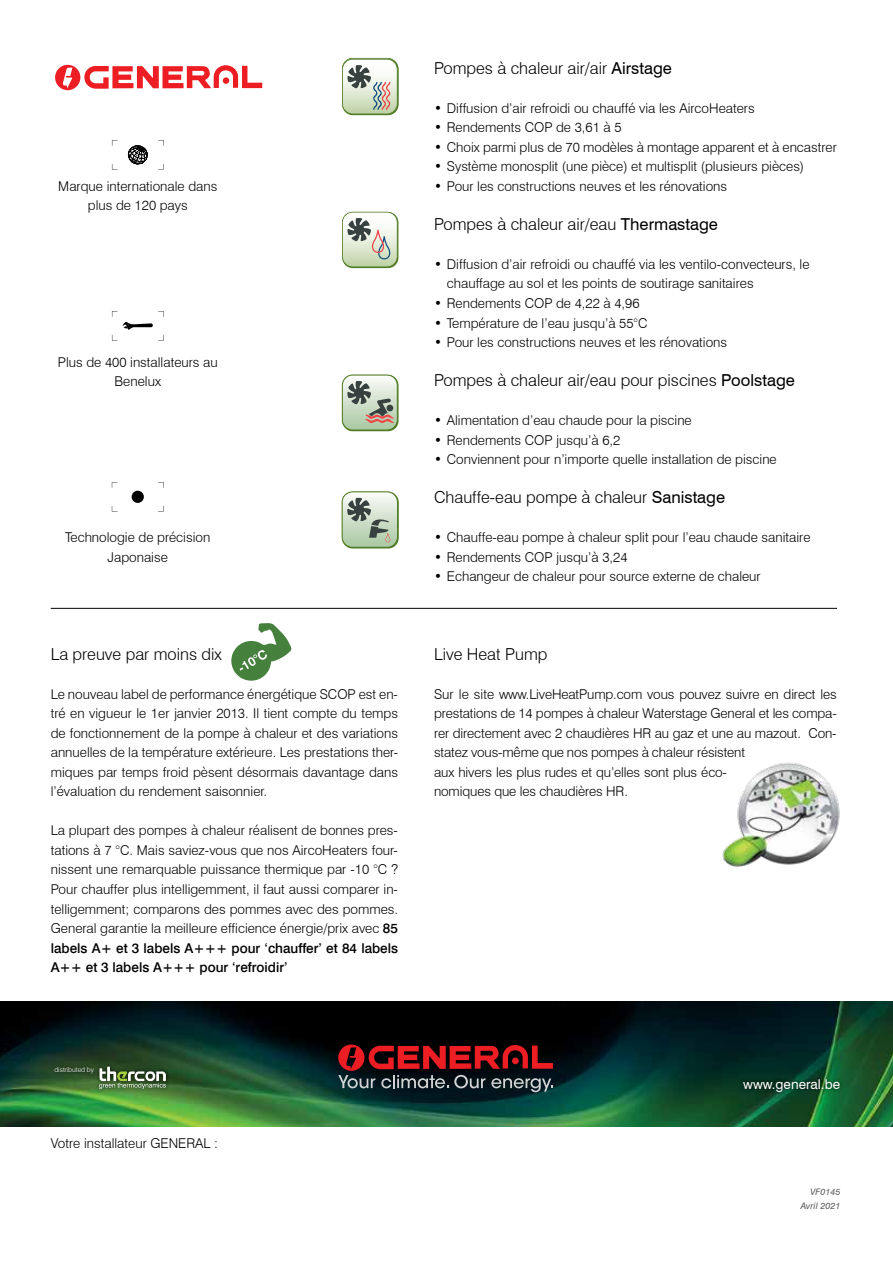
<style>
.page{position:relative;width:893px;height:1263px;background:#fff}
.page>*{position:absolute;margin:0;border:0;box-sizing:border-box;transform-origin:0 0}
.t1{font:300 16.5px "Swiss 721 BT";color:#000}
.t2{font:300 13.5px/19.5px "Swiss 721 BT";color:#000;text-align:center}
.t3{font:13.5px "Swiss 721 BT";color:#fff}
.t4{font:italic 9px/13.5px "Swiss 721 BT";letter-spacing:.01em;color:#58595b;text-align:right}
.t5{font:300 6.75px "Swiss 721 BT";color:#fff}
.s1{font-weight:500}
.s2{font-weight:400}
</style>
<div class="page">
<img style="left:0;top:1002px;width:893px;height:124px">
<svg style="left:338px;top:1044px;width:215px;height:48px;background:#522026"></svg>
<div style="left:50px;top:1062px;width:120px;height:31px;background:#000;opacity:.75"></div>
<svg style="left:99px;top:1067px;width:67px;height:22px"></svg>
<div style="left:739px;top:1075px;width:105px;height:21px;background:#000;opacity:.75"></div>
<svg style="left:342px;top:212px;width:56px;height:55px"></svg>
<svg style="left:342px;top:375px;width:57px;height:56px"></svg>
<svg style="left:342px;top:375px;width:55px;height:55px;background:#b4bca9"></svg>
<div style="left:386px;top:405px;width:7px;height:6px;background:#374140;border-radius:50%"></div>
<svg style="left:342px;top:58px;width:56px;height:56px"></svg>
<div style="left:342px;top:491px;width:56px;height:57px;border:1px solid #4f7c24;border-radius:10px"></div>
<svg style="left:342px;top:492px;width:55px;height:55px;background:#b3c2af"></svg>
<svg style="left:128px;top:145px;width:20px;height:19px"></svg>
<svg style="left:112px;top:311px;width:52px;height:30px"></svg>
<div style="left:132px;top:491px;width:12px;height:12px;background:#000;border-radius:50%"></div>
<svg style="left:231px;top:623px;width:60px;height:58px"></svg>
<svg style="left:55px;top:65px;width:207px;height:25px"></svg>
<hr style="left:51px;top:608px;width:786px;height:1px;background:#000">
<img style="left:722px;top:762px;width:118px;height:105px">
<p class="t2" style="left:58px;top:176px;width:161px">Marque internationale dans plus de 120 pays</p>
<p class="t2" style="left:58px;top:352px;width:161px">Plus de 400 installateurs au<br>Benelux</p>
<p class="t2" style="left:65px;top:528px;width:147px">Technologie de précision<br>Japonaise</p>
<p class="t1" style="left:51px;top:644px;width:173px">La preuve par moins dix</p>
<p class="t2" style="left:51px;top:684px;width:349px;text-align:justify">Le nouveau label de performance énergétique SCOP est en&shy;tré en vigueur le 1er janvier 2013. Il tient compte du temps de fonctionnement de la pompe à chaleur et des variations annuelles de la température extérieure. Les prestations ther&shy;miques par temps froid pèsent désormais davantage dans l’évaluation du rendement saisonnier.</p>
<p class="t2" style="left:51px;top:821px;width:349px;text-align:justify">La plupart des pompes à chaleur réalisent de bonnes pres&shy;tations à 7 °C. Mais saviez-vous que nos AircoHeaters four&shy;nissent une remarquable puissance thermique par -10 °C ?<br>Pour chauffer plus intelligemment, il faut aussi comparer in&shy;telligemment; comparons des pommes avec des pommes.<br>General garantie la meilleure efficience énergie/prix avec <span class="s1">85 labels A+ et 3 labels A+++ pour ‘chauffer’ et 84 labels A++ et 3 labels A+++ pour ‘refroidir’</span></p>
<p class="t1" style="left:434px;top:58px;width:239px">Pompes à chaleur air/air <span class="s2">Airstage</span></p>
<p class="t2" style="left:434px;top:98px;width:322px">• Diffusion d’air refroidi ou chauffé via les AircoHeaters</p>
<p class="t2" style="left:434px;top:118px;width:189px">• Rendements COP de 3,61 à 5</p>
<p class="t2" style="left:434px;top:137px;width:404px">• Choix parmi plus de 70 modèles à montage apparent et à encastrer</p>
<p class="t2" style="left:434px;top:157px;width:372px">• Système monosplit (une pièce) et multisplit (plusieurs pièces)</p>
<p class="t2" style="left:434px;top:176px;width:295px">• Pour les constructions neuves et les rénovations</p>
<p class="t1" style="left:434px;top:214px;width:285px">Pompes à chaleur air/eau <span class="s2">Thermastage</span></p>
<p class="t2" style="left:447px;top:254px;width:364px;text-align:left;text-indent:-13px">• Diffusion d’air refroidi ou chauffé via les ventilo-convecteurs, le chauffage au sol et les points de soutirage sanitaires</p>
<p class="t2" style="left:434px;top:293px;width:207px">• Rendements COP de 4,22 à 4,96</p>
<p class="t2" style="left:434px;top:313px;width:215px">• Température de l’eau jusqu’à 55°C</p>
<p class="t2" style="left:434px;top:332px;width:295px">• Pour les constructions neuves et les rénovations</p>
<p class="t1" style="left:434px;top:370px;width:362px">Pompes à chaleur air/eau pour piscines <span class="s2">Poolstage</span></p>
<p class="t2" style="left:434px;top:411px;width:259px">• Alimentation d’eau chaude pour la piscine</p>
<p class="t2" style="left:434px;top:430px;width:188px">• Rendements COP jusqu’à 6,2</p>
<p class="t2" style="left:434px;top:450px;width:344px">• Conviennent pour n’importe quelle installation de piscine</p>
<p class="t1" style="left:434px;top:487px;width:293px">Chauffe-eau pompe à chaleur <span class="s2">Sanistage</span></p>
<p class="t2" style="left:434px;top:528px;width:378px">• Chauffe-eau pompe à chaleur split pour l’eau chaude sanitaire</p>
<p class="t2" style="left:434px;top:547px;width:195px">• Rendements COP jusqu’à 3,24</p>
<p class="t2" style="left:434px;top:567px;width:328px">• Echangeur de chaleur pour source externe de chaleur</p>
<p class="t1" style="left:434px;top:644px;width:115px">Live Heat Pump</p>
<p class="t2" style="left:434px;top:684px;width:404px;text-align:left">Sur le site www.LiveHeatPump.com vous pouvez suivre en direct les prestations de 14 pompes à chaleur Waterstage General et les compa&shy;rer directement avec 2 chaudières HR au gaz et une au mazout. Con&shy;statez vous-même que nos pompes à chaleur résistent<br>aux hivers les plus rudes et qu’elles sont plus éco-<br>nomiques que les chaudières HR.</p>
<p class="t5" style="left:54px;top:1066px;width:41px">distributed by</p>
<p class="t2" style="left:51px;top:1133px;width:169px">Votre installateur GENERAL :</p>
<p class="t3" style="left:743px;top:1076px;width:98px">www.general.be</p>
<p class="t4" style="left:801px;top:1185px;width:41px">VF0145<br>Avril 2021</p>
</div>
